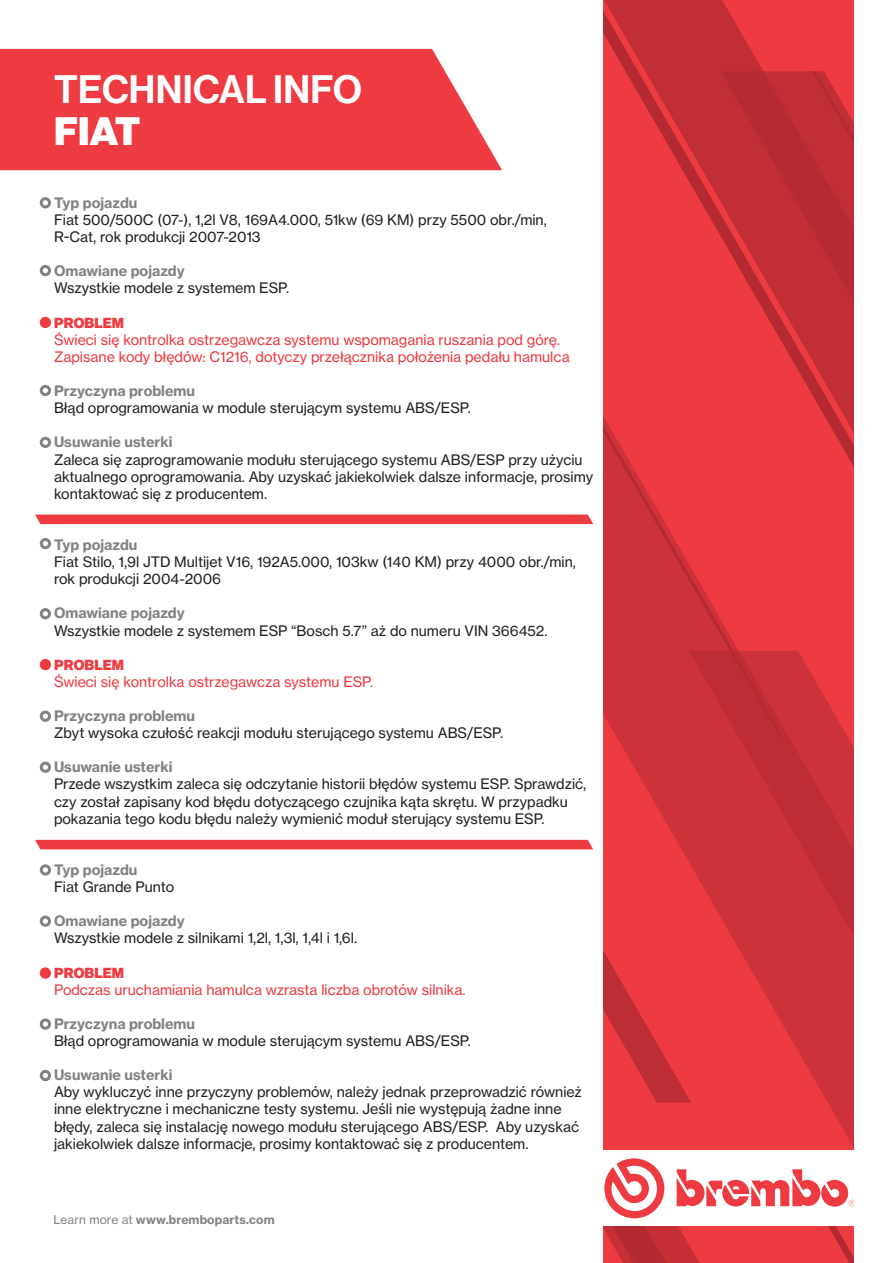
<style>
.page{position:relative;width:893px;height:1263px;background:#fff}
.page>*{position:absolute;margin:0;border:0;box-sizing:border-box;transform-origin:0 0}
.t1{font:500 38.85px "BW Haas Head 65";letter-spacing:.01em;color:#fff}
.t2{font:900 38.85px "BW Haas Head 95";color:#fff}
.t3{font:14.25px/17.1px "BW Haas Text 55 Roman";color:#231f20}
.t4{font:14.25px/17.1px "BW Haas Text 55 Roman";color:#ee3a41}
.t5{font:700 14.25px "BW Haas Text 75";color:#808285}
.t6{font:900 14.25px "BW Haas Head 95";letter-spacing:.01em;color:#ee3a41}
.t7{font:700 12px "BW Haas Text 75";letter-spacing:.01em;color:#808285}
.s1{font-family:"BW Haas Text 55 Roman";font-weight:400}
</style>
<div class="page">
<svg style="left:783px;top:0;width:71px;height:350px;background:#ca3038"></svg>
<svg style="left:603px;top:350px;width:251px;height:913px;background:#e0474e"></svg>
<svg style="left:603px;top:0;width:180px;height:737px;background:#db343c"></svg>
<svg style="left:812px;top:71px;width:42px;height:140px;background:#c42e36"></svg>
<div style="left:40px;top:197px;width:11px;height:11px;border:3px solid #808285;border-radius:50%"></div>
<div style="left:40px;top:538px;width:11px;height:11px;border:3px solid #808285;border-radius:50%"></div>
<div style="left:40px;top:864px;width:11px;height:11px;border:3px solid #808285;border-radius:50%"></div>
<div style="left:40px;top:265px;width:11px;height:11px;border:3px solid #808285;border-radius:50%"></div>
<div style="left:41px;top:318px;width:9px;height:9px;background:#ee3a41;border-radius:50%"></div>
<div style="left:40px;top:317px;width:11px;height:11px;border:3px solid #ee3a41;border-radius:50%"></div>
<div style="left:41px;top:660px;width:9px;height:9px;background:#ee3a41;border-radius:50%"></div>
<div style="left:40px;top:659px;width:11px;height:11px;border:3px solid #ee3a41;border-radius:50%"></div>
<div style="left:41px;top:969px;width:9px;height:8px;background:#ee3a41;border-radius:50%"></div>
<div style="left:40px;top:967px;width:11px;height:12px;border:3px solid #ee3a41;border-radius:50%"></div>
<div style="left:40px;top:437px;width:11px;height:11px;border:3px solid #808285;border-radius:50%"></div>
<div style="left:40px;top:711px;width:11px;height:11px;border:3px solid #808285;border-radius:50%"></div>
<div style="left:40px;top:1018px;width:11px;height:12px;border:3px solid #808285;border-radius:50%"></div>
<div style="left:40px;top:762px;width:11px;height:11px;border:3px solid #808285;border-radius:50%"></div>
<div style="left:40px;top:1070px;width:11px;height:11px;border:3px solid #808285;border-radius:50%"></div>
<div style="left:40px;top:385px;width:11px;height:11px;border:3px solid #808285;border-radius:50%"></div>
<div style="left:40px;top:608px;width:11px;height:11px;border:3px solid #808285;border-radius:50%"></div>
<div style="left:40px;top:915px;width:11px;height:12px;border:3px solid #808285;border-radius:50%"></div>
<svg style="left:0;top:49px;width:502px;height:121px;background:#ef474e"></svg>
<svg style="left:35px;top:514px;width:558px;height:10px;background:#ef464d"></svg>
<div style="left:35px;top:840px;width:558px;height:9px;background:#ee3a41"></div>
<h1 class="t1" style="left:54px;top:67px;width:309px">TECHNICAL INFO</h1>
<h1 class="t2" style="left:54px;top:109px;width:88px">FIAT</h1>
<p class="t5" style="left:54px;top:194px;width:85px">Typ pojazdu</p>
<p class="t3" style="left:54px;top:211px;width:494px">Fiat 500/500C (07-), 1,2l V8, 169A4.000, 51kw (69 KM) przy 5500 obr./min,<br>R-Cat, rok produkcji 2007-2013</p>
<p class="t5" style="left:54px;top:262px;width:132px">Omawiane pojazdy</p>
<p class="t3" style="left:54px;top:280px;width:237px">Wszystkie modele z systemem ESP.</p>
<p class="t6" style="left:54px;top:314px;width:71px">PROBLEM</p>
<p class="t4" style="left:54px;top:331px;width:517px">Świeci się kontrolka ostrzegawcza systemu wspomagania ruszania pod górę.<br>Zapisane kody błędów: C1216, dotyczy przełącznika położenia pedału hamulca</p>
<p class="t5" style="left:54px;top:382px;width:143px">Przyczyna problemu</p>
<p class="t3" style="left:54px;top:399px;width:418px">Błąd oprogramowania w module sterującym systemu ABS/ESP.</p>
<p class="t5" style="left:54px;top:433px;width:120px">Usuwanie usterki</p>
<p class="t3" style="left:54px;top:451px;width:541px">Zaleca się zaprogramowanie modułu sterującego systemu ABS/ESP przy użyciu aktualnego oprogramowania. Aby uzyskać jakiekolwiek dalsze informacje, prosimy kontaktować się z producentem.</p>
<p class="t5" style="left:54px;top:536px;width:85px">Typ pojazdu</p>
<p class="t3" style="left:54px;top:553px;width:523px">Fiat Stilo, 1,9l JTD Multijet V16, 192A5.000, 103kw (140 KM) przy 4000 obr./min, rok produkcji 2004-2006</p>
<p class="t5" style="left:54px;top:604px;width:132px">Omawiane pojazdy</p>
<p class="t3" style="left:54px;top:622px;width:495px">Wszystkie modele z systemem ESP “Bosch 5.7” aż do numeru VIN 366452.</p>
<p class="t6" style="left:54px;top:656px;width:71px">PROBLEM</p>
<p class="t4" style="left:54px;top:673px;width:321px">Świeci się kontrolka ostrzegawcza systemu ESP.</p>
<p class="t5" style="left:54px;top:707px;width:143px">Przyczyna problemu</p>
<p class="t3" style="left:54px;top:724px;width:451px">Zbyt wysoka czułość reakcji modułu sterującego systemu ABS/ESP.</p>
<p class="t5" style="left:54px;top:758px;width:120px">Usuwanie usterki</p>
<p class="t3" style="left:54px;top:776px;width:534px">Przede wszystkim zaleca się odczytanie historii błędów systemu ESP. Sprawdzić, czy został zapisany kod błędu dotyczącego czujnika kąta skrętu. W przypadku pokazania tego kodu błędu należy wymienić moduł sterujący systemu ESP.</p>
<p class="t5" style="left:54px;top:861px;width:85px">Typ pojazdu</p>
<p class="t3" style="left:54px;top:878px;width:122px">Fiat Grande Punto</p>
<p class="t5" style="left:54px;top:912px;width:132px">Omawiane pojazdy</p>
<p class="t3" style="left:54px;top:929px;width:305px">Wszystkie modele z silnikami 1,2l, 1,3l, 1,4l i 1,6l.</p>
<p class="t6" style="left:54px;top:964px;width:71px">PROBLEM</p>
<p class="t4" style="left:54px;top:981px;width:413px">Podczas uruchamiania hamulca wzrasta liczba obrotów silnika.</p>
<p class="t5" style="left:54px;top:1015px;width:143px">Przyczyna problemu</p>
<p class="t3" style="left:54px;top:1032px;width:418px">Błąd oprogramowania w module sterującym systemu ABS/ESP.</p>
<p class="t5" style="left:54px;top:1066px;width:120px">Usuwanie usterki</p>
<p class="t3" style="left:54px;top:1083px;width:529px">Aby wykluczyć inne przyczyny problemów, należy jednak przeprowadzić również inne elektryczne i mechaniczne testy systemu. Jeśli nie występują żadne inne błędy, zaleca się instalację nowego modułu sterującego ABS/ESP. Aby uzyskać jakiekolwiek dalsze informacje, prosimy kontaktować się z producentem.</p>
<p class="t7" style="left:54px;top:1212px;width:223px"><span class="s1">Learn more at</span> www.bremboparts.com</p>
</div>
